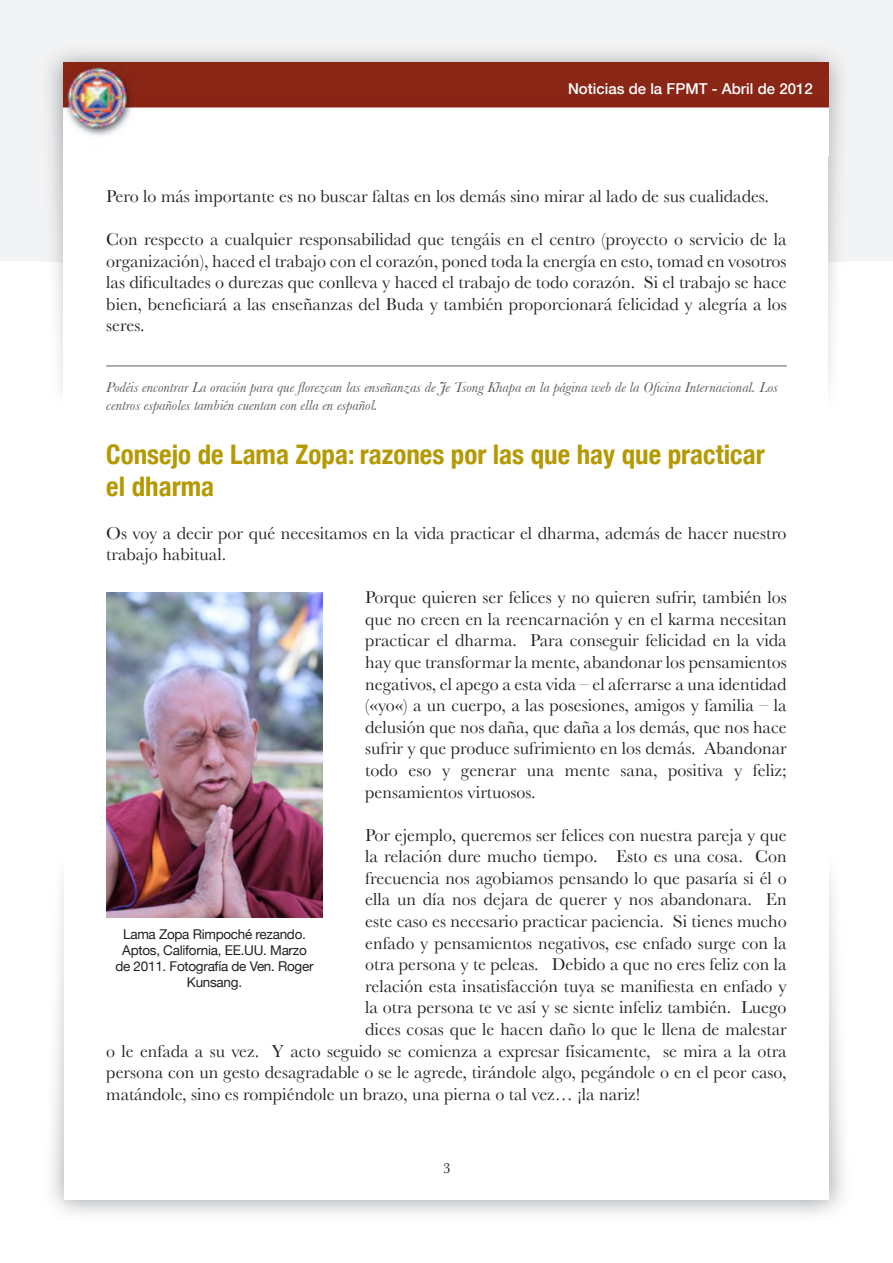
<style>
.page{position:relative;width:893px;height:1263px;background:#fff}
.page>*{position:absolute;margin:0;border:0;box-sizing:border-box;transform-origin:0 0}
.Text_title_sub1{font:700 condensed 27px/32.4px "Helvetica Neue";color:#b59902}
.t1{font:18px/21.6px "Baskerville";color:#231f20;text-align:justify}
.Nota_end_text{font:italic 15px/18px "Baskerville";color:#57585a}
.t2{font:500 15px "Helvetica Neue";color:#fff}
.t3{font:15px "Baskerville";color:#231f20}
.Foto_pie{font:13.5px/16.2px "Helvetica Neue";letter-spacing:-.02em;color:#231f20;text-align:center}
</style>
<div class="page">
<div style="left:0;top:0;width:893px;height:261px;background:#f2f3f4"></div>
<img style="left:41px;top:53px;width:807px;height:338px">
<div style="left:63px;top:64px;width:765px;height:418px;background:#fff"></div>
<img style="left:63px;top:62px;width:765px;height:74px">
<hr style="left:106px;top:366px;width:681px;height:1px;background:#57585a">
<img style="left:106px;top:593px;width:217px;height:324px">
<p class="t2" style="left:568px;top:80px;width:246px">Noticias de la FPMT - Abril de 2012</p>
<p class="t1" style="left:106px;top:185px;width:664px">Pero lo más importante es no buscar faltas en los demás sino mirar al lado de sus cualidades.</p>
<p class="t1" style="left:106px;top:228px;width:682px">Con respecto a cualquier responsabilidad que tengáis en el centro (proyecto o servicio de la organización), haced el trabajo con el corazón, poned toda la energía en esto, tomad en vosotros las dificultades o durezas que conlleva y haced el trabajo de todo corazón. Si el trabajo se hace bien, beneficiará a las enseñanzas del Buda y también proporcionará felicidad y alegría a los seres.</p>
<p class="Nota_end_text" style="left:106px;top:378px;width:673px">Podéis encontrar La oración para que florezcan las enseñanzas de Je Tsong Khapa en la página web de la Oficina Internacional. Los centros españoles también cuentan con ella en español.</p>
<p class="Text_title_sub1" style="left:106px;top:437px;width:660px">Consejo de Lama Zopa: razones por las que hay que practicar el dharma</p>
<p class="t1" style="left:106px;top:522px;width:682px">Os voy a decir por qué necesitamos en la vida practicar el dharma, además de hacer nuestro trabajo habitual.</p>
<p class="t1" style="left:365px;top:586px;width:423px">Porque quieren ser felices y no quieren sufrir, también los que no creen en la reencarnación y en el karma necesitan practicar el dharma. Para conseguir felicidad en la vida hay que transformar la mente, abandonar los pensamientos negativos, el apego a esta vida – el aferrarse a una identidad («yo«) a un cuerpo, a las posesiones, amigos y familia – la delusión que nos daña, que daña a los demás, que nos hace sufrir y que produce sufrimiento en los demás. Abandonar todo eso y generar una mente sana, positiva y feliz; pensamientos virtuosos.</p>
<p class="t1" style="left:365px;top:824px;width:423px">Por ejemplo, queremos ser felices con nuestra pareja y que</p>
<p class="t1" style="left:365px;top:845px;width:423px">la relación dure mucho tiempo. Esto es una cosa. Con</p>
<p class="t1" style="left:365px;top:867px;width:423px">frecuencia nos agobiamos pensando lo que pasaría si él o</p>
<p class="t1" style="left:365px;top:888px;width:423px">ella un día nos dejara de querer y nos abandonara. En</p>
<p class="t1" style="left:365px;top:910px;width:423px">este caso es necesario practicar paciencia. Si tienes mucho</p>
<p class="t1" style="left:365px;top:932px;width:423px">enfado y pensamientos negativos, ese enfado surge con la</p>
<p class="t1" style="left:365px;top:953px;width:423px">otra persona y te peleas. Debido a que no eres feliz con la</p>
<p class="t1" style="left:365px;top:975px;width:423px">relación esta insatisfacción tuya se manifiesta en enfado y</p>
<p class="t1" style="left:365px;top:996px;width:423px">la otra persona te ve así y se siente infeliz también. Luego</p>
<p class="t1" style="left:365px;top:1018px;width:423px">dices cosas que le hacen daño lo que le llena de malestar</p>
<p class="t1" style="left:106px;top:1040px;width:682px">o le enfada a su vez. Y acto seguido se comienza a expresar físicamente, se mira a la otra</p>
<p class="t1" style="left:106px;top:1061px;width:682px">persona con un gesto desagradable o se le agrede, tirándole algo, pegándole o en el peor caso,</p>
<p class="t1" style="left:106px;top:1083px;width:536px">matándole, sino es rompiéndole un brazo, una pierna o tal vez… ¡la nariz!</p>
<p class="Foto_pie" style="left:115px;top:925px;width:200px">Lama Zopa Rimpoché rezando.<br>Aptos, California, EE. UU. Marzo de 2011. Fotografía de Ven. Roger<br>Kunsang.</p>
<p class="t3" style="left:443px;top:1160px;width:9px">3</p>
</div>
